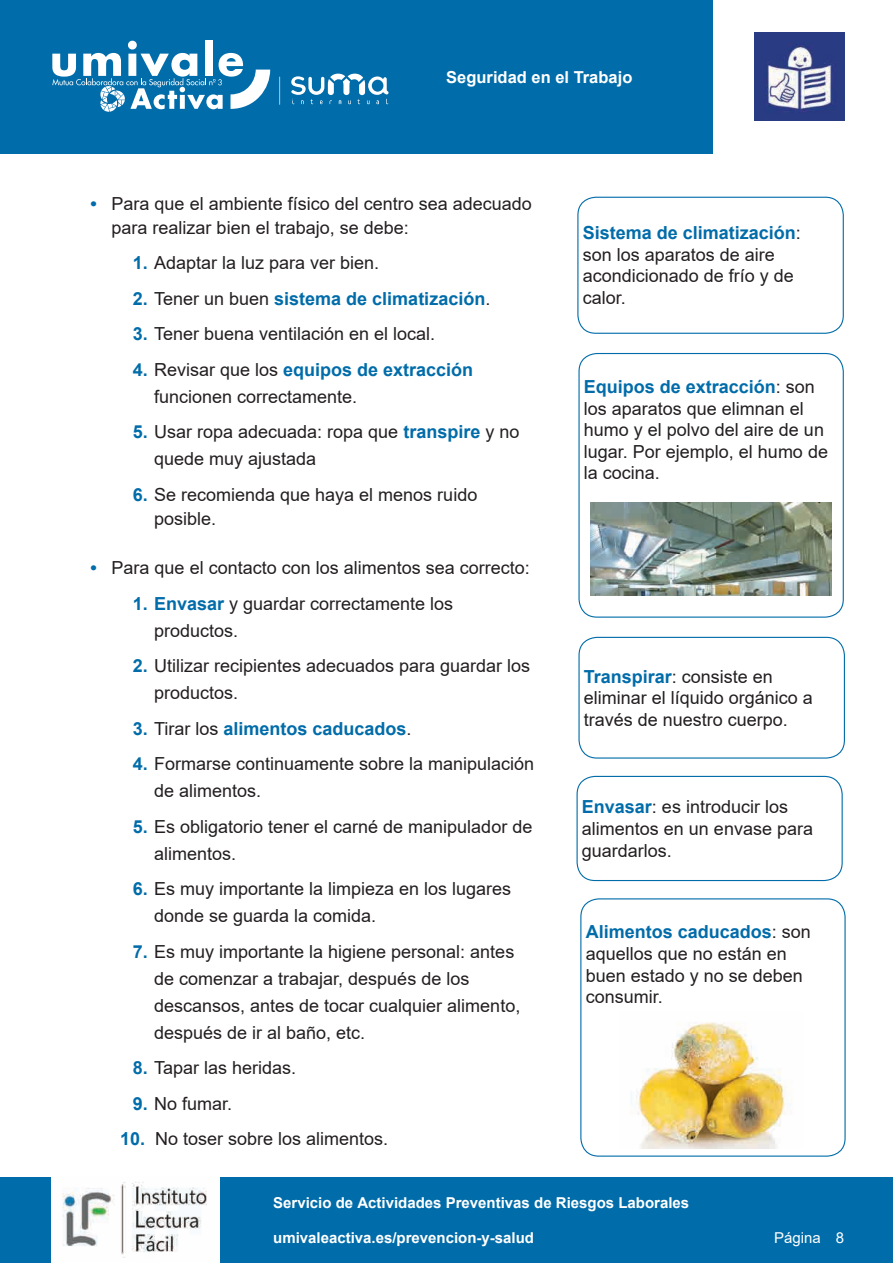
<style>
.page{position:relative;width:893px;height:1263px;background:#fff}
.page>*{position:absolute;margin:0;border:0;box-sizing:border-box;transform-origin:0 0}
.t1{font:18px/21.6px "Arial";color:#231f20}
.t2{font:700 18px "Arial";color:#006ca9}
.t3{font:700 16.5px "Arial";color:#fff}
.t4{font:700 15px "Arial";color:#fff}
.t5{font:15px "Arial";color:#fff}
.s1{font-weight:700;color:#006ca9}
.s2{font-weight:400;color:#231f20}
</style>
<div class="page">
<div style="left:0;top:1178px;width:893px;height:85px;background:#006ca9"></div>
<div style="left:0;top:0;width:713px;height:153px;background:#006ca9"></div>
<img style="left:755px;top:32px;width:89px;height:89px">
<img style="left:51px;top:1178px;width:168px;height:85px">
<div style="left:577px;top:197px;width:267px;height:137px;border:1px solid #006ca9;border-radius:18px"></div>
<div style="left:578px;top:637px;width:267px;height:122px;border:1px solid #006ca9;border-radius:18px"></div>
<div style="left:576px;top:776px;width:267px;height:105px;border:1px solid #006ca9;border-radius:18px"></div>
<div style="left:580px;top:898px;width:266px;height:259px;border:1px solid #006ca9;border-radius:18px"></div>
<img style="left:631px;top:1022px;width:162px;height:126px">
<div style="left:578px;top:353px;width:266px;height:265px;border:1px solid #006ca9;border-radius:18px"></div>
<img style="left:591px;top:502px;width:240px;height:94px">
<svg style="left:291px;top:74px;width:97px;height:30px"></svg>
<svg style="left:279px;top:77px;width:1px;height:28px"></svg>
<div style="left:205px;top:40px;width:8px;height:36px;background:#fff"></div>
<svg style="left:52px;top:41px;width:218px;height:71px"></svg>
<p class="t3" style="left:446px;top:65px;width:188px">Seguridad en el Trabajo</p>
<p class="t1" style="left:112px;top:191px;width:422px;line-height:24px;text-indent:-21px"><span class="s1">•</span> Para que el ambiente físico del centro sea adecuado para realizar bien el trabajo, se debe:</p>
<p class="t1" style="left:133px;top:252px;width:248px"><span class="s1">1.</span> Adaptar la luz para ver bien.</p>
<p class="t2" style="left:133px;top:286px;width:359px">2. <span class="s2">Tener un buen</span> sistema de climatización<span class="s2">.</span></p>
<p class="t1" style="left:133px;top:323px;width:304px"><span class="s1">3.</span> Tener buena ventilación en el local.</p>
<p class="t1" style="left:154px;top:356px;width:321px;line-height:27px;text-indent:-21px"><span class="s1">4.</span> Revisar que los <span class="s1">equipos de extracción </span>funcionen correctamente.</p>
<p class="t1" style="left:154px;top:418px;width:367px;line-height:27px;text-indent:-21px"><span class="s1">5.</span> Usar ropa adecuada: ropa que <span class="s1">transpire</span> y no quede muy ajustada</p>
<p class="t1" style="left:154px;top:482px;width:325px;line-height:24px;text-indent:-21px"><span class="s1">6.</span> Se recomienda que haya el menos ruido posible.</p>
<p class="t1" style="left:90px;top:557px;width:441px"><span class="s1">•</span> Para que el contacto con los alimentos sea correcto:</p>
<p class="t1" style="left:154px;top:590px;width:301px;line-height:27px;text-indent:-21px"><span class="s1">1. Envasar</span> y guardar correctamente los productos.</p>
<p class="t1" style="left:154px;top:652px;width:378px;line-height:27px;text-indent:-21px"><span class="s1">2.</span> Utilizar recipientes adecuados para guardar los productos.</p>
<p class="t2" style="left:133px;top:716px;width:280px">3. <span class="s2">Tirar los</span> alimentos caducados<span class="s2">.</span></p>
<p class="t1" style="left:154px;top:750px;width:382px;line-height:27px;text-indent:-21px"><span class="s1">4.</span> Formarse continuamente sobre la manipulación de alimentos.</p>
<p class="t1" style="left:154px;top:813px;width:380px;line-height:27px;text-indent:-21px"><span class="s1">5.</span> Es obligatorio tener el carné de manipulador de alimentos.</p>
<p class="t1" style="left:154px;top:875px;width:359px;line-height:27px;text-indent:-21px"><span class="s1">6.</span> Es muy importante la limpieza en los lugares donde se guarda la comida.</p>
<p class="t1" style="left:154px;top:938px;width:368px;line-height:27px;text-indent:-21px"><span class="s1">7.</span> Es muy importante la higiene personal: antes de comenzar a trabajar, después de los descansos, antes de tocar cualquier alimento, después de ir al baño, etc.</p>
<p class="t1" style="left:133px;top:1057px;width:165px"><span class="s1">8.</span> Tapar las heridas.</p>
<p class="t1" style="left:133px;top:1092px;width:101px"><span class="s1">9.</span> No fumar.</p>
<p class="t1" style="left:120px;top:1128px;width:270px"><span class="s1">10.</span> No toser sobre los alimentos.</p>
<p class="t1" style="left:583px;top:222px;width:220px"><span class="s1">Sistema de climatización</span>: son los aparatos de aire acondicionado de frío y de calor.</p>
<p class="t1" style="left:584px;top:376px;width:246px"><span class="s1">Equipos de extracción</span>: son los aparatos que elimnan el humo y el polvo del aire de un lugar. Por ejemplo, el humo de la cocina.</p>
<p class="t1" style="left:584px;top:665px;width:231px"><span class="s1">Transpirar</span>: consiste en eliminar el líquido orgánico a través de nuestro cuerpo.</p>
<p class="t1" style="left:582px;top:796px;width:233px"><span class="s1">Envasar</span>: es introducir los alimentos en un envase para guardarlos.</p>
<p class="t1" style="left:586px;top:921px;width:227px"><span class="s1">Alimentos caducados</span>: son aquellos que no están en buen estado y no se deben consumir.</p>
<p class="t4" style="left:273px;top:1192px;width:418px">Servicio de Actividades Preventivas de Riesgos Laborales</p>
<p class="t4" style="left:273px;top:1227px;width:262px">umivaleactiva.es/prevencion-y-salud</p>
<p class="t5" style="left:774px;top:1227px;width:72px">Página 8</p>
</div>
